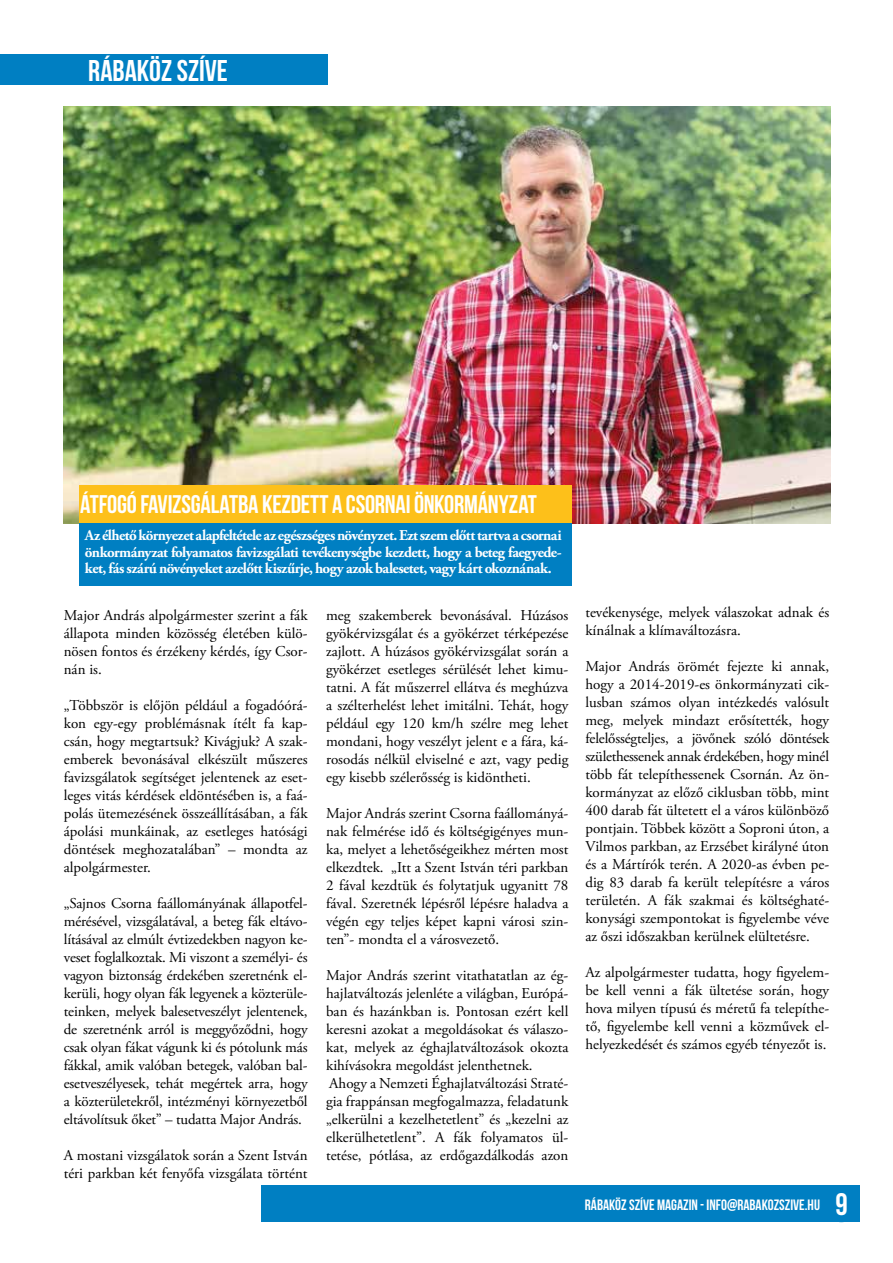
<style>
.page{position:relative;width:893px;height:1263px;background:#fff}
.page>*{position:absolute;margin:0;border:0;box-sizing:border-box;transform-origin:0 0}
.t1{font:30px "Bebas Neue";color:#fff}
.t2{font:25.5px "Bebas Neue";letter-spacing:-.005em;color:#fff}
.t3{font:15px/18px "Adobe Garamond Pro";color:#000;text-align:justify}
.t4{font:700 15px/16.5px "Adobe Garamond Pro";letter-spacing:-.035em;color:#fff;text-align:justify}
.t5{font:15px "Bebas Neue";color:#fff}
.s1{font-size:31.05px}
</style>
<div class="page">
<div style="left:0;top:54px;width:328px;height:31px;background:#007fc2"></div>
<div style="left:261px;top:1186px;width:598px;height:36px;background:#007fc2"></div>
<img style="left:64px;top:106px;width:766px;height:417px">
<div style="left:79px;top:485px;width:493px;height:38px;background:#fdc01a"></div>
<div style="left:79px;top:523px;width:493px;height:62px;background:#007fc2"></div>
<h1 class="t1" style="left:88px;top:54px;width:141px">RÁBAKÖZ SZÍVE</h1>
<h2 class="t2" style="left:80px;top:490px;width:458px">ÁTFOGÓ FAVIZSGÁLATBA KEZDETT A CSORNAI ÖNKORMÁNYZAT</h2>
<p class="t4" style="left:85px;top:528px;width:478px">Az élhető környezet alapfeltétele az egészséges növényzet. Ezt szem előtt tartva a csornai önkormányzat folyamatos favizsgálati tevékenységbe kezdett, hogy a beteg faegyede&shy;ket, fás szárú növényeket azelőtt kiszűrje, hogy azok balesetet, vagy kárt okoznának.</p>
<p class="t3" style="left:64px;top:607px;width:245px">Major András alpolgármester szerint a fák állapota minden közösség életében külö&shy;nösen fontos és érzékeny kérdés, így Csor&shy;nán is.</p>
<p class="t3" style="left:64px;top:697px;width:245px">„Többször is előjön például a fogadóórá&shy;kon egy-egy problémásnak ítélt fa kap&shy;csán, hogy megtartsuk? Kivágjuk? A szak&shy;emberek bevonásával elkészült műszeres favizsgálatok segítséget jelentenek az eset&shy;leges vitás kérdések eldöntésében is, a faá&shy;polás ütemezésének összeállításában, a fák ápolási munkáinak, az esetleges hatósági döntések meghozatalában” – mondta az alpolgármester.</p>
<p class="t3" style="left:64px;top:895px;width:245px">„Sajnos Csorna faállományának állapotfel&shy;mérésével, vizsgálatával, a beteg fák eltávo&shy;lításával az elmúlt évtizedekben nagyon ke&shy;veset foglalkoztak. Mi viszont a személyi- és vagyon biztonság érdekében szeretnénk el&shy;kerüli, hogy olyan fák legyenek a közterüle&shy;teinken, melyek balesetveszélyt jelentenek, de szeretnénk arról is meggyőződni, hogy csak olyan fákat vágunk ki és pótolunk más fákkal, amik valóban betegek, valóban bal&shy;esetveszélyesek, tehát megértek arra, hogy a közterületekről, intézményi környezetből eltávolítsuk őket” – tudatta Major András.</p>
<p class="t3" style="left:64px;top:1147px;width:245px">A mostani vizsgálatok során a Szent István téri parkban két fenyőfa vizsgálata történt</p>
<p class="t3" style="left:326px;top:607px;width:244px">meg szakemberek bevonásával. Húzásos gyökérvizsgálat és a gyökérzet térképezése zajlott. A húzásos gyökérvizsgálat során a gyökérzet esetleges sérülését lehet kimu&shy;tatni. A fát műszerrel ellátva és meghúzva a szélterhelést lehet imitálni. Tehát, hogy például egy 120 km/h szélre meg lehet mondani, hogy veszélyt jelent e a fára, ká&shy;rosodás nélkül elviselné e azt, vagy pedig egy kisebb szélerősség is kidöntheti.</p>
<p class="t3" style="left:326px;top:805px;width:244px">Major András szerint Csorna faállományá&shy;nak felmérése idő és költségigényes mun&shy;ka, melyet a lehetőségeikhez mérten most elkezdtek. „Itt a Szent István téri parkban 2 fával kezdtük és folytatjuk ugyanitt 78 fával. Szeretnék lépésről lépésre haladva a végén egy teljes képet kapni városi szin&shy;ten”- mondta el a városvezető.</p>
<p class="t3" style="left:326px;top:967px;width:244px;text-align:left">Major András szerint vitathatatlan az ég&shy;hajlatváltozás jelenléte a világban, Európá&shy;ban és hazánkban is. Pontosan ezért kell keresni azokat a megoldásokat és válaszo&shy;kat, melyek az éghajlatváltozások okozta kihívásokra megoldást jelenthetnek.<br>Ahogy a Nemzeti Éghajlatváltozási Straté&shy;gia frappánsan megfogalmazza, feladatunk „elkerülni a kezelhetetlent” és „kezelni az elkerülhetetlent”. A fák folyamatos ül&shy;tetése, pótlása, az erdőgazdálkodás azon</p>
<p class="t3" style="left:585px;top:604px;width:245px">tevékenysége, melyek válaszokat adnak és kínálnak a klímaváltozásra.</p>
<p class="t3" style="left:585px;top:658px;width:245px">Major András örömét fejezte ki annak, hogy a 2014-2019-es önkormányzati cik&shy;lusban számos olyan intézkedés valósult meg, melyek mindazt erősítették, hogy felelősségteljes, a jövőnek szóló döntések születhessenek annak érdekében, hogy minél több fát telepíthessenek Csornán. Az ön&shy;kormányzat az előző ciklusban több, mint 400 darab fát ültetett el a város különböző pontjain. Többek között a Soproni úton, a Vilmos parkban, az Erzsébet királyné úton és a Mártírók terén. A 2020-as évben pe&shy;dig 83 darab fa került telepítésre a város területén. A fák szakmai és költséghaté&shy;konysági szempontokat is figyelembe véve az őszi időszakban kerülnek elültetésre.</p>
<p class="t3" style="left:585px;top:964px;width:245px">Az alpolgármester tudatta, hogy figyelem&shy;be kell venni a fák ültetése során, hogy hova milyen típusú és méretű fa telepíthe&shy;tő, figyelembe kell venni a közművek el&shy;helyezkedését és számos egyéb tényezőt is.</p>
<p class="t5" style="left:585px;top:1196px;width:264px">RÁBAKÖZ SZÍVE MAGAZIN - INFO@RABAKOZSZIVE.HU <span class="s1">9</span></p>
</div>
